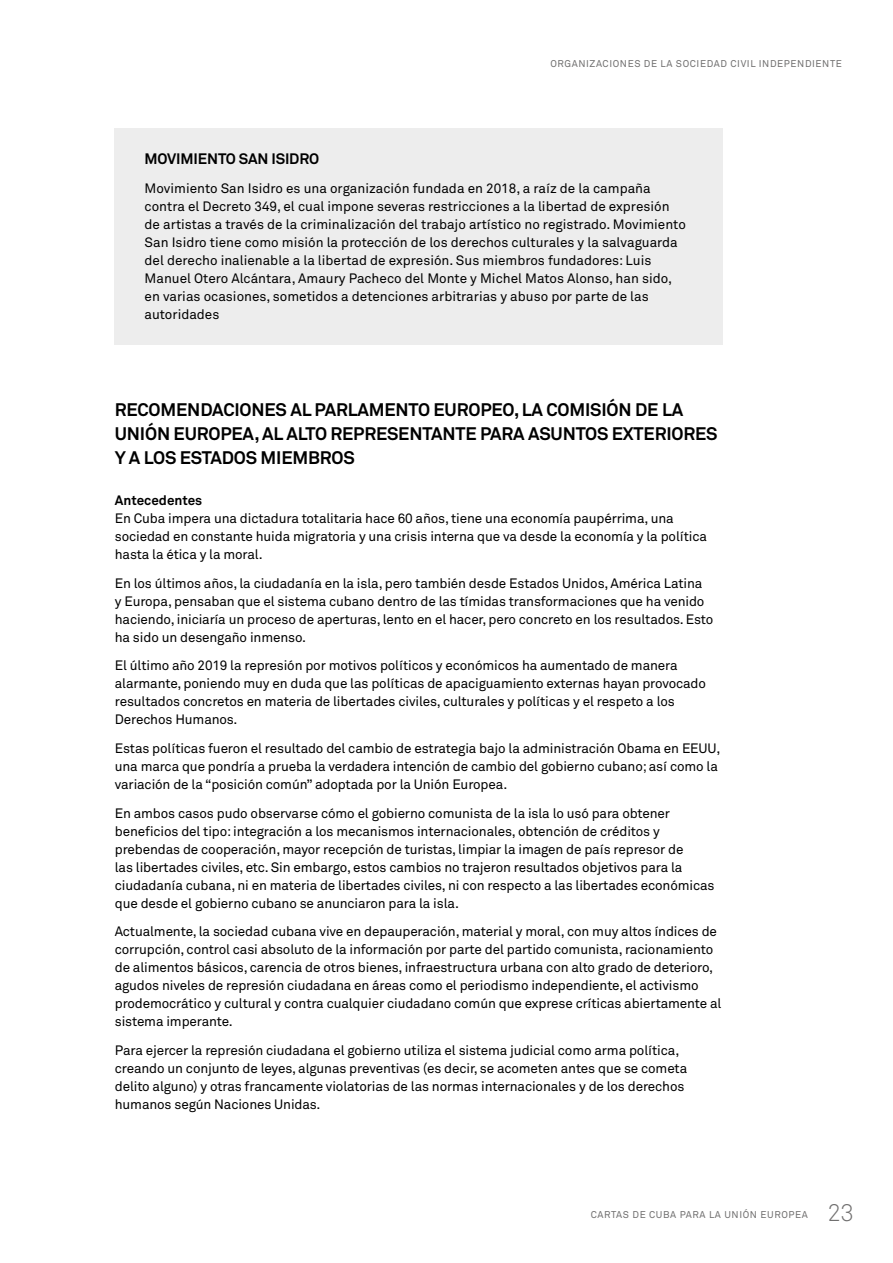
<style>
.page{position:relative;width:893px;height:1263px;background:#fff}
.page>*{position:absolute;margin:0;border:0;box-sizing:border-box;transform-origin:0 0}
.t1{font:300 24px "Akkurat";color:#706f6f}
.t2{font:700 18px/24px "Akkurat";letter-spacing:-.01em;color:#000}
.t3{font:700 15px "Akkurat";letter-spacing:-.01em;color:#000}
.t4{font:13.5px/18px "Akkurat";letter-spacing:-.01em;color:#000}
.t5{font:700 13.5px "Akkurat";color:#000}
.t6{font:9.75px "Akkurat";letter-spacing:.06em;color:#706f6f}
</style>
<div class="page">
<div style="left:115px;top:128px;width:608px;height:216px;background:#ededed"></div>
<p class="t6" style="left:550px;top:58px;width:293px">ORGANIZACIONES DE LA SOCIEDAD CIVIL INDEPENDIENTE</p>
<p class="t3" style="left:145px;top:150px;width:176px">MOVIMIENTO SAN ISIDRO</p>
<p class="t4" style="left:145px;top:179px;width:543px">Movimiento San Isidro es una organización fundada en 2018, a raíz de la campaña contra el Decreto 349, el cual impone severas restricciones a la libertad de expresión de artistas a través de la criminalización del trabajo artístico no registrado. Movimiento San Isidro tiene como misión la protección de los derechos culturales y la salvaguarda del derecho inalienable a la libertad de expresión. Sus miembros fundadores: Luis Manuel Otero Alcántara, Amaury Pacheco del Monte y Michel Matos Alonso, han sido, en varias ocasiones, sometidos a detenciones arbitrarias y abuso por parte de las autoridades</p>
<h2 class="t2" style="left:115px;top:397px;width:604px">RECOMENDACIONES AL PARLAMENTO EUROPEO, LA COMISIÓN DE LA<br>UNIÓN EUROPEA, AL ALTO REPRESENTANTE PARA ASUNTOS EXTERIORES<br>Y A LOS ESTADOS MIEMBROS</h2>
<p class="t5" style="left:115px;top:492px;width:89px">Antecedentes</p>
<p class="t4" style="left:115px;top:509px;width:594px">En Cuba impera una dictadura totalitaria hace 60 años, tiene una economía paupérrima, una sociedad en constante huida migratoria y una crisis interna que va desde la economía y la política hasta la ética y la moral.</p>
<p class="t4" style="left:115px;top:574px;width:600px">En los últimos años, la ciudadanía en la isla, pero también desde Estados Unidos, América Latina<br>y Europa, pensaban que el sistema cubano dentro de las tímidas transformaciones que ha venido haciendo, iniciaría un proceso de aperturas, lento en el hacer, pero concreto en los resultados. Esto ha sido un desengaño inmenso.</p>
<p class="t4" style="left:115px;top:656px;width:593px">El último año 2019 la represión por motivos políticos y económicos ha aumentado de manera alarmante, poniendo muy en duda que las políticas de apaciguamiento externas hayan provocado resultados concretos en materia de libertades civiles, culturales y políticas y el respeto a los Derechos Humanos.</p>
<p class="t4" style="left:115px;top:739px;width:607px">Estas políticas fueron el resultado del cambio de estrategia bajo la administración Obama en EEUU, una marca que pondría a prueba la verdadera intención de cambio del gobierno cubano; así como la variación de la “posición común” adoptada por la Unión Europea.</p>
<p class="t4" style="left:115px;top:804px;width:601px">En ambos casos pudo observarse cómo el gobierno comunista de la isla lo usó para obtener beneficios del tipo: integración a los mecanismos internacionales, obtención de créditos y prebendas de cooperación, mayor recepción de turistas, limpiar la imagen de país represor de<br>las libertades civiles, etc. Sin embargo, estos cambios no trajeron resultados objetivos para la ciudadanía cubana, ni en materia de libertades civiles, ni con respecto a las libertades económicas que desde el gobierno cubano se anunciaron para la isla.</p>
<p class="t4" style="left:115px;top:922px;width:608px">Actualmente, la sociedad cubana vive en depauperación, material y moral, con muy altos índices de corrupción, control casi absoluto de la información por parte del partido comunista, racionamiento de alimentos básicos, carencia de otros bienes, infraestructura urbana con alto grado de deterioro, agudos niveles de represión ciudadana en áreas como el periodismo independiente, el activismo prodemocrático y cultural y contra cualquier ciudadano común que exprese críticas abiertamente al sistema imperante.</p>
<p class="t4" style="left:115px;top:1041px;width:574px">Para ejercer la represión ciudadana el gobierno utiliza el sistema judicial como arma política, creando un conjunto de leyes, algunas preventivas (es decir, se acometen antes que se cometa delito alguno) y otras francamente violatorias de las normas internacionales y de los derechos humanos según Naciones Unidas.</p>
<p class="t6" style="left:591px;top:1208px;width:218px">CARTAS DE CUBA PARA LA UNIÓN EUROPEA</p>
<h1 class="t1" style="left:827px;top:1197px;width:29px">23</h1>
</div>
